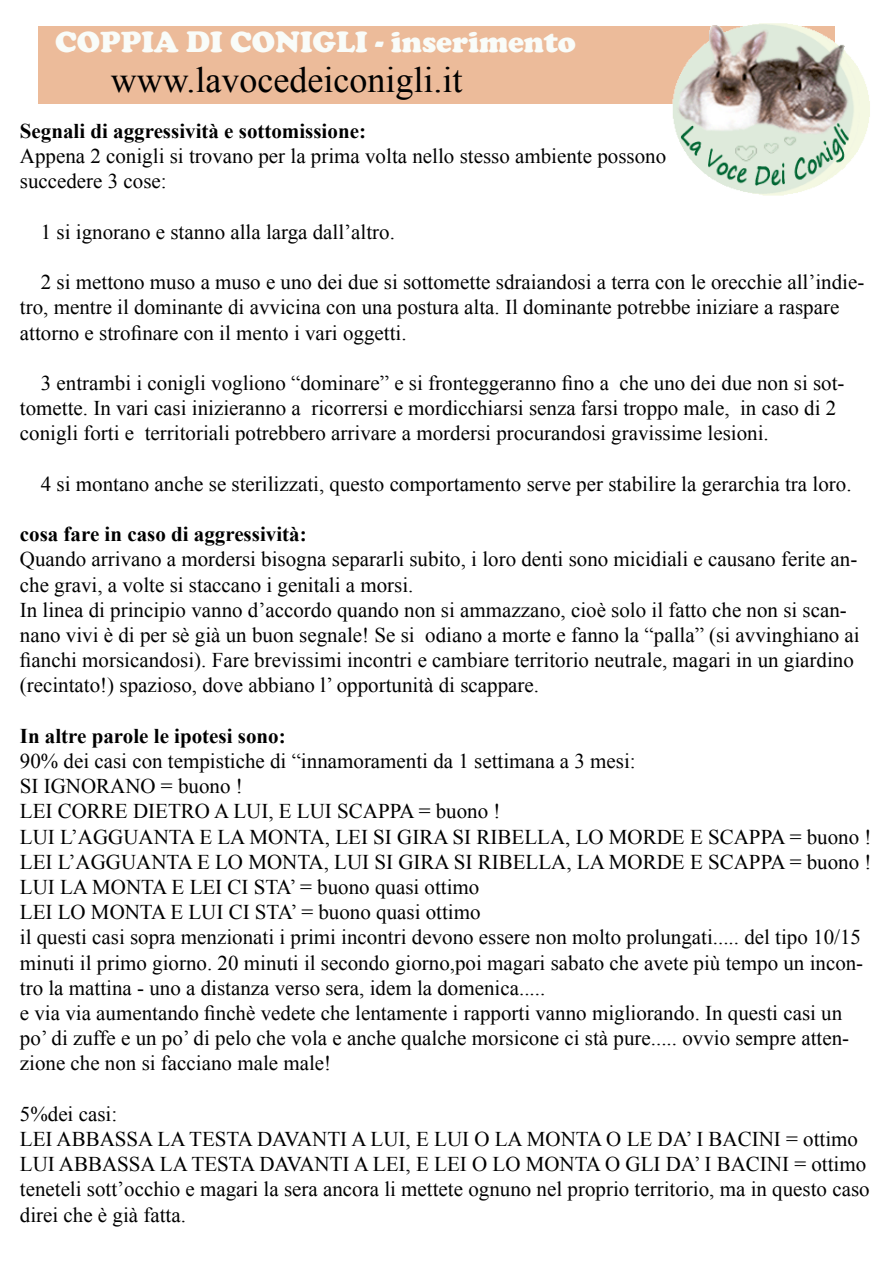
<style>
.page{position:relative;width:893px;height:1263px;background:#fff}
.page>*{position:absolute;margin:0;border:0;box-sizing:border-box;transform-origin:0 0}
.t1{font:36px "Times New Roman";color:#000}
.t2{font:900 30px "Cooper";color:#f9fcf9}
.t3{font:21px/25.2px "Times New Roman";color:#000}
.t4{font:700 21px "Times New Roman";color:#000}
</style>
<div class="page">
<div style="left:38px;top:26px;width:797px;height:78px;background:#ecbb9a"></div>
<img style="left:672px;top:23px;width:198px;height:173px">
<h2 class="t2" style="left:55px;top:25px;width:522px">COPPIA DI CONIGLI - inserimento</h2>
<h1 class="t1" style="left:111px;top:56px;width:353px">www.lavocedeiconigli.it</h1>
<p class="t4" style="left:20px;top:116px;width:348px">Segnali di aggressività e sottomissione:</p>
<p class="t3" style="left:20px;top:143px;width:648px">Appena 2 conigli si trovano per la prima volta nello stesso ambiente possono succedere 3 cose:</p>
<p class="t3" style="left:41px;top:219px;width:356px">1 si ignorano e stanno alla larga dall’altro.</p>
<p class="t3" style="left:20px;top:269px;width:846px;text-indent:21px">2 si mettono muso a muso e uno dei due si sottomette sdraiandosi a terra con le orecchie all’indie&shy;tro, mentre il dominante di avvicina con una postura alta. Il dominante potrebbe iniziare a raspare attorno e strofinare con il mento i vari oggetti.</p>
<p class="t3" style="left:20px;top:370px;width:826px;text-indent:21px">3 entrambi i conigli vogliono “dominare” e si fronteggeranno fino a che uno dei due non si sot&shy;tomette. In vari casi inizieranno a ricorrersi e mordicchiarsi senza farsi troppo male, in caso di 2 conigli forti e territoriali potrebbero arrivare a mordersi procurandosi gravissime lesioni.</p>
<p class="t3" style="left:41px;top:471px;width:812px">4 si montano anche se sterilizzati, questo comportamento serve per stabilire la gerarchia tra loro.</p>
<p class="t4" style="left:20px;top:520px;width:288px">cosa fare in caso di aggressività:</p>
<p class="t3" style="left:20px;top:546px;width:841px">Quando arrivano a mordersi bisogna separarli subito, i loro denti sono micidiali e causano ferite an&shy;che gravi, a volte si staccano i genitali a morsi.<br>In linea di principio vanno d’accordo quando non si ammazzano, cioè solo il fatto che non si scan&shy;nano vivi è di per sè già un buon segnale! Se si odiano a morte e fanno la “palla” (si avvinghiano ai fianchi morsicandosi). Fare brevissimi incontri e cambiare territorio neutrale, magari in un giardino (recintato!) spazioso, dove abbiano l’ opportunità di scappare.</p>
<p class="t4" style="left:20px;top:721px;width:267px">In altre parole le ipotesi sono:</p>
<p class="t3" style="left:20px;top:748px;width:853px">90% dei casi con tempistiche di “innamoramenti da 1 settimana a 3 mesi:<br>SI IGNORANO = buono !<br>LEI CORRE DIETRO A LUI, E LUI SCAPPA = buono !<br>LUI L’AGGUANTA E LA MONTA, LEI SI GIRA SI RIBELLA, LO MORDE E SCAPPA = buono !<br>LEI L’AGGUANTA E LO MONTA, LUI SI GIRA SI RIBELLA, LA MORDE E SCAPPA = buono !<br>LUI LA MONTA E LEI CI STA’ = buono quasi ottimo<br>LEI LO MONTA E LUI CI STA’ = buono quasi ottimo<br>il questi casi sopra menzionati i primi incontri devono essere non molto prolungati..... del tipo 10/15 minuti il primo giorno. 20 minuti il secondo giorno,poi magari sabato che avete più tempo un incon&shy;tro la mattina - uno a distanza verso sera, idem la domenica.....<br>e via via aumentando finchè vedete che lentamente i rapporti vanno migliorando. In questi casi un po’ di zuffe e un po’ di pelo che vola e anche qualche morsicone ci stà pure..... ovvio sempre atten&shy;zione che non si facciano male male!</p>
<p class="t3" style="left:20px;top:1101px;width:851px">5%dei casi:<br>LEI ABBASSA LA TESTA DAVANTI A LUI, E LUI O LA MONTA O LE DA’ I BACINI = ottimo LUI ABBASSA LA TESTA DAVANTI A LEI, E LEI O LO MONTA O GLI DA’ I BACINI = ottimo teneteli sott’occhio e magari la sera ancora li mettete ognuno nel proprio territorio, ma in questo caso direi che è già fatta.</p>
</div>
